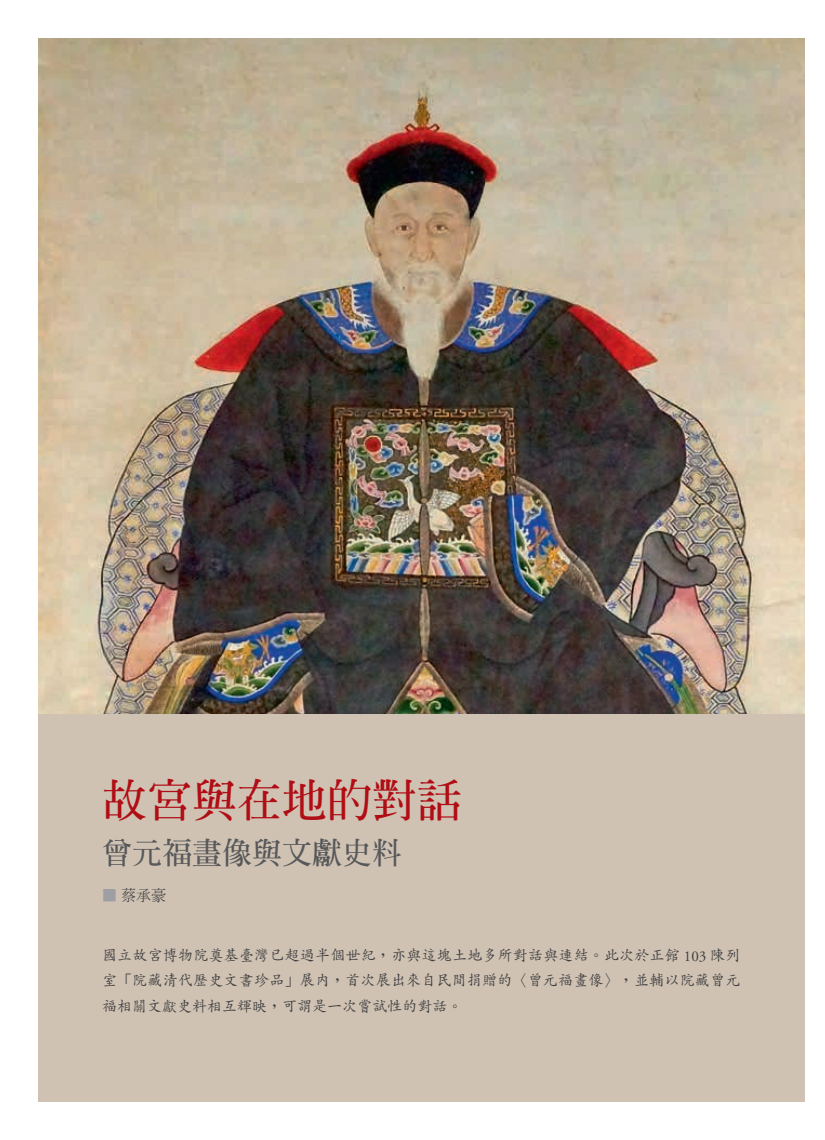
<style>
.page{position:relative;width:825px;height:1140px;background:#fff}
.page>*{position:absolute;margin:0;border:0;box-sizing:border-box;transform-origin:0 0}
.t1{font:700 45px "AR Ming B5";color:#b00d15}
.t2{font:700 30px "AR Ming B5";color:#57585a}
.t3{font:500 15px/25.5px "AR Kai B5";letter-spacing:.005em;color:#3e3e3f;text-align:justify}
.t4{font:300 15px "AR Ming B5";color:#3e3e3f}
.s1{color:#9d9fa2}
.s2{font-family:"Adobe Garamond Pro";font-weight:400}
</style>
<div class="page">
<div style="left:38px;top:713px;width:766px;height:388px;background:#cfc2b3"></div>
<img style="left:38px;top:38px;width:766px;height:675px">
<h1 class="t1" style="left:102px;top:777px;width:361px">故宮與在地的對話</h1>
<h2 class="t2" style="left:102px;top:837px;width:301px">曾元福畫像與文獻史料</h2>
<p class="t4" style="left:102px;top:888px;width:66px"><span class="s1">■</span> 蔡承豪</p>
<p class="t3" style="left:102px;top:942px;width:639px">國立故宮博物院奠基臺灣已超過半個世紀，亦與這塊土地多所對話與連結。此次於正館 <span class="s2">103</span> 陳列室「院藏清代歷史文書珍品」展內，首次展出來自民間捐贈的〈曾元福畫像〉，並輔以院藏曾元福相關文獻史料相互輝映，可謂是一次嘗試性的對話。</p>
</div>
